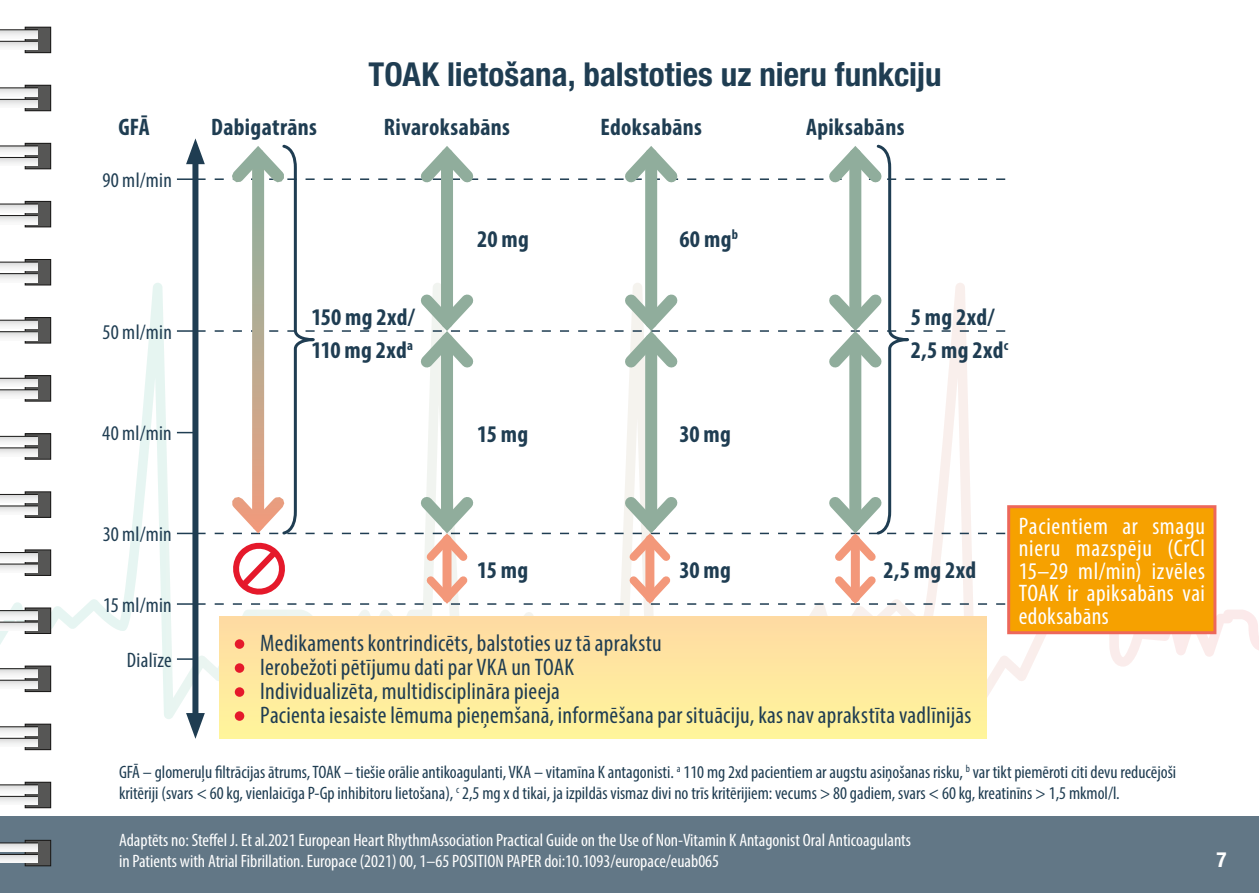
<style>
.page{position:relative;width:1259px;height:893px;background:#fff}
.page>*{position:absolute;margin:0;border:0;box-sizing:border-box;transform-origin:0 0}
.t1{font:700 condensed 33px "Helvetica Neue LT Pro";letter-spacing:.005em;color:#1f3d52}
.t2{font:condensed 24px/24px "Myriad Pro";letter-spacing:.01em;color:#1f3d52}
.t3{font:700 condensed 24px/33px "Myriad Pro";letter-spacing:.015em;color:#1f3d52}
.t4{font:condensed 24px/22.5px "Myriad Pro";letter-spacing:.02em;color:#fff;text-align:justify}
.t5{font:condensed 21px "Myriad Pro";letter-spacing:.015em;color:#1f3d52}
.t6{font:700 condensed 21px "Helvetica Neue LT Pro";color:#fff}
.t7{font:condensed 18px/21px "Myriad Pro";color:#1f3d52}
.t8{font:condensed 18px/21px "Myriad Pro";color:#fff}
</style>
<div class="page">
<svg style="left:0;top:283px;width:153px;height:410px"></svg>
<div style="left:0;top:816px;width:1259px;height:77px;background:#627786"></div>
<div style="left:219px;top:617px;width:767px;height:122px;background:linear-gradient(to right,#ffe89f,#ffe89f)"></div>
<div style="left:192px;top:157px;width:6px;height:564px;background:#1f3d52"></div>
<svg style="left:186px;top:713px;width:19px;height:26px"></svg>
<svg style="left:177px;top:658px;width:16px;height:2px"></svg>
<div style="left:235px;top:639px;width:9px;height:10px;background:#e5192b;border-radius:50%"></div>
<div style="left:235px;top:663px;width:9px;height:10px;background:#e5192b;border-radius:50%"></div>
<div style="left:235px;top:687px;width:9px;height:10px;background:#e5192b;border-radius:50%"></div>
<div style="left:235px;top:711px;width:9px;height:10px;background:#e5192b;border-radius:50%"></div>
<div style="left:1008px;top:507px;width:207px;height:126px;background:#f6a100"></div>
<div style="left:1007px;top:505px;width:209px;height:129px;border:3px solid #ed675a"></div>
<svg style="left:177px;top:138px;width:828px;height:472px"></svg>
<div style="left:25px;top:840px;width:26px;height:26px;background:#565655"></div>
<div style="left:25px;top:840px;width:26px;height:26px;border:1px solid #181716"></div>
<div style="left:25px;top:782px;width:26px;height:26px;background:#565655"></div>
<div style="left:25px;top:782px;width:26px;height:26px;border:1px solid #181716"></div>
<div style="left:25px;top:724px;width:26px;height:26px;background:#565655"></div>
<div style="left:25px;top:724px;width:26px;height:26px;border:1px solid #181716"></div>
<div style="left:25px;top:666px;width:26px;height:26px;background:#565655"></div>
<div style="left:25px;top:666px;width:26px;height:26px;border:1px solid #181716"></div>
<div style="left:25px;top:608px;width:26px;height:25px;background:#565655"></div>
<div style="left:25px;top:608px;width:26px;height:26px;border:1px solid #181716"></div>
<div style="left:25px;top:550px;width:26px;height:25px;background:#565655"></div>
<div style="left:25px;top:550px;width:26px;height:26px;border:1px solid #181716"></div>
<div style="left:25px;top:492px;width:26px;height:25px;background:#565655"></div>
<div style="left:25px;top:491px;width:26px;height:27px;border:1px solid #181716"></div>
<div style="left:25px;top:434px;width:26px;height:25px;background:#565655"></div>
<div style="left:25px;top:433px;width:26px;height:27px;border:1px solid #181716"></div>
<div style="left:25px;top:376px;width:26px;height:25px;background:#565655"></div>
<div style="left:25px;top:375px;width:26px;height:26px;border:1px solid #181716"></div>
<div style="left:25px;top:318px;width:26px;height:25px;background:#565655"></div>
<div style="left:25px;top:317px;width:26px;height:26px;border:1px solid #181716"></div>
<div style="left:25px;top:259px;width:26px;height:26px;background:#565655"></div>
<div style="left:25px;top:259px;width:26px;height:26px;border:1px solid #181716"></div>
<div style="left:25px;top:201px;width:26px;height:26px;background:#565655"></div>
<div style="left:25px;top:201px;width:26px;height:26px;border:1px solid #181716"></div>
<div style="left:25px;top:143px;width:26px;height:26px;background:#565655"></div>
<div style="left:25px;top:143px;width:26px;height:26px;border:1px solid #181716"></div>
<div style="left:25px;top:85px;width:26px;height:26px;background:#565655"></div>
<div style="left:25px;top:85px;width:26px;height:26px;border:1px solid #181716"></div>
<div style="left:25px;top:27px;width:26px;height:26px;background:#565655"></div>
<div style="left:25px;top:27px;width:26px;height:26px;border:1px solid #181716"></div>
<svg style="left:0;top:855px;width:38px;height:8px"></svg>
<svg style="left:0;top:797px;width:38px;height:8px"></svg>
<svg style="left:0;top:739px;width:38px;height:8px"></svg>
<svg style="left:0;top:681px;width:38px;height:8px"></svg>
<svg style="left:0;top:623px;width:38px;height:8px"></svg>
<svg style="left:0;top:565px;width:38px;height:8px"></svg>
<svg style="left:0;top:506px;width:38px;height:8px"></svg>
<svg style="left:0;top:448px;width:38px;height:8px"></svg>
<svg style="left:0;top:390px;width:38px;height:8px"></svg>
<svg style="left:0;top:332px;width:38px;height:8px"></svg>
<svg style="left:0;top:274px;width:38px;height:8px"></svg>
<svg style="left:0;top:216px;width:38px;height:8px"></svg>
<svg style="left:0;top:158px;width:38px;height:8px"></svg>
<svg style="left:0;top:100px;width:38px;height:8px"></svg>
<svg style="left:0;top:42px;width:38px;height:8px"></svg>
<svg style="left:0;top:843px;width:38px;height:8px"></svg>
<svg style="left:0;top:785px;width:38px;height:8px"></svg>
<svg style="left:0;top:727px;width:38px;height:8px"></svg>
<svg style="left:0;top:669px;width:38px;height:8px"></svg>
<svg style="left:0;top:611px;width:38px;height:8px"></svg>
<svg style="left:0;top:553px;width:38px;height:8px"></svg>
<svg style="left:0;top:495px;width:38px;height:8px"></svg>
<svg style="left:0;top:437px;width:38px;height:8px"></svg>
<svg style="left:0;top:379px;width:38px;height:8px"></svg>
<svg style="left:0;top:321px;width:38px;height:8px"></svg>
<svg style="left:0;top:263px;width:38px;height:8px"></svg>
<svg style="left:0;top:205px;width:38px;height:8px"></svg>
<svg style="left:0;top:146px;width:38px;height:8px"></svg>
<svg style="left:0;top:88px;width:38px;height:8px"></svg>
<svg style="left:0;top:30px;width:38px;height:8px"></svg>
<hr style="left:0;top:854px;width:38px;height:1px;background:#181716">
<hr style="left:0;top:796px;width:38px;height:1px;background:#181716">
<hr style="left:0;top:738px;width:38px;height:1px;background:#181716">
<hr style="left:0;top:680px;width:38px;height:1px;background:#181716">
<hr style="left:0;top:622px;width:38px;height:1px;background:#181716">
<hr style="left:0;top:563px;width:38px;height:2px;background:#181716">
<hr style="left:0;top:505px;width:38px;height:1px;background:#181716">
<hr style="left:0;top:447px;width:38px;height:1px;background:#181716">
<hr style="left:0;top:389px;width:38px;height:1px;background:#181716">
<hr style="left:0;top:331px;width:38px;height:1px;background:#181716">
<hr style="left:0;top:273px;width:38px;height:1px;background:#181716">
<hr style="left:0;top:215px;width:38px;height:1px;background:#181716">
<hr style="left:0;top:157px;width:38px;height:1px;background:#181716">
<hr style="left:0;top:99px;width:38px;height:1px;background:#181716">
<hr style="left:0;top:41px;width:38px;height:1px;background:#181716">
<hr style="left:0;top:842px;width:38px;height:1px;background:#181716">
<hr style="left:0;top:784px;width:38px;height:1px;background:#181716">
<hr style="left:0;top:726px;width:38px;height:1px;background:#181716">
<hr style="left:0;top:668px;width:38px;height:1px;background:#181716">
<hr style="left:0;top:610px;width:38px;height:1px;background:#181716">
<hr style="left:0;top:552px;width:38px;height:1px;background:#181716">
<hr style="left:0;top:494px;width:38px;height:1px;background:#181716">
<hr style="left:0;top:436px;width:38px;height:1px;background:#181716">
<hr style="left:0;top:378px;width:38px;height:1px;background:#181716">
<hr style="left:0;top:320px;width:38px;height:1px;background:#181716">
<hr style="left:0;top:262px;width:38px;height:1px;background:#181716">
<hr style="left:0;top:204px;width:38px;height:1px;background:#181716">
<hr style="left:0;top:145px;width:38px;height:1px;background:#181716">
<hr style="left:0;top:87px;width:38px;height:1px;background:#181716">
<hr style="left:0;top:29px;width:38px;height:1px;background:#181716">
<h2 class="t3" style="left:118px;top:110px;width:33px">GFĀ</h2>
<p class="t5" style="left:102px;top:167px;width:71px">90 ml/min</p>
<p class="t5" style="left:103px;top:319px;width:71px">50 ml/min</p>
<p class="t5" style="left:102px;top:421px;width:71px">40 ml/min</p>
<h1 class="t1" style="left:368px;top:55px;width:574px">TOAK lietošana, balstoties uz nieru funkciju</h1>
<h2 class="t3" style="left:211px;top:110px;width:107px">Dabigatrāns</h2>
<h2 class="t3" style="left:384px;top:110px;width:128px">Rivaroksabāns</h2>
<h2 class="t3" style="left:600px;top:110px;width:103px">Edoksabāns</h2>
<h2 class="t3" style="left:806px;top:110px;width:100px">Apiksabāns</h2>
<h2 class="t3" style="left:477px;top:222px;width:53px">20 mg</h2>
<h2 class="t3" style="left:679px;top:222px;width:60px">60 mg<sup>b</sup></h2>
<h2 class="t3" style="left:311px;top:300px;width:105px">150 mg 2xd/<br>110 mg 2xd<sup>a</sup></h2>
<h2 class="t3" style="left:911px;top:300px;width:99px">5 mg 2xd/<br>2,5 mg 2xd<sup>c</sup></h2>
<h2 class="t3" style="left:477px;top:417px;width:53px">15 mg</h2>
<h2 class="t3" style="left:679px;top:417px;width:53px">30 mg</h2>
<p class="t5" style="left:103px;top:522px;width:71px">30 ml/min</p>
<p class="t5" style="left:103px;top:592px;width:70px">15 ml/min</p>
<p class="t5" style="left:127px;top:647px;width:46px">Dialīze</p>
<h2 class="t3" style="left:477px;top:553px;width:53px">15 mg</h2>
<h2 class="t3" style="left:679px;top:553px;width:53px">30 mg</h2>
<h2 class="t3" style="left:883px;top:553px;width:94px">2,5 mg 2xd</h2>
<p class="t2" style="left:260px;top:630px;width:712px">Medikaments kontrindicēts, balstoties uz tā aprakstu<br>Ierobežoti pētījumu dati par VKA un TOAK<br>Individualizēta, multidisciplināra pieeja<br>Pacienta iesaiste lēmuma pieņemšanā, informēšana par situāciju, kas nav aprakstīta vadlīnijās</p>
<h2 class="t4" style="left:1018px;top:514px;width:188px">Pacientiem ar smagu nieru mazspēju (CrCl 15–29 ml/min) izvēles TOAK ir apiksabāns vai edoksabāns</h2>
<p class="t7" style="left:119px;top:762px;width:1058px">GFĀ – glomeruļu filtrācijas ātrums, TOAK – tiešie orālie antikoagulanti, VKA – vitamīna K antagonisti. <sup>a</sup> 110 mg 2xd pacientiem ar augstu asiņošanas risku, <sup>b</sup> var tikt piemēroti citi devu reducējoši kritēriji (svars &lt; 60 kg, vienlaicīga P-Gp inhibitoru lietošana), <sup>c</sup> 2,5 mg x d tikai, ja izpildās vismaz divi no trīs kritērijiem: vecums &gt; 80 gadiem, svars &lt; 60 kg, kreatinīns &gt; 1,5 mkmol/l.</p>
<p class="t8" style="left:119px;top:829px;width:793px">Adaptēts no: Steffel J. Et al.2021 European Heart RhythmAssociation Practical Guide on the Use of Non-Vitamin K Antagonist Oral Anticoagulants in Patients with Atrial Fibrillation. Europace (2021) 00, 1–65 POSITION PAPER doi:10.1093/europace/euab065</p>
<p class="t6" style="left:1216px;top:847px;width:12px">7</p>
</div>
